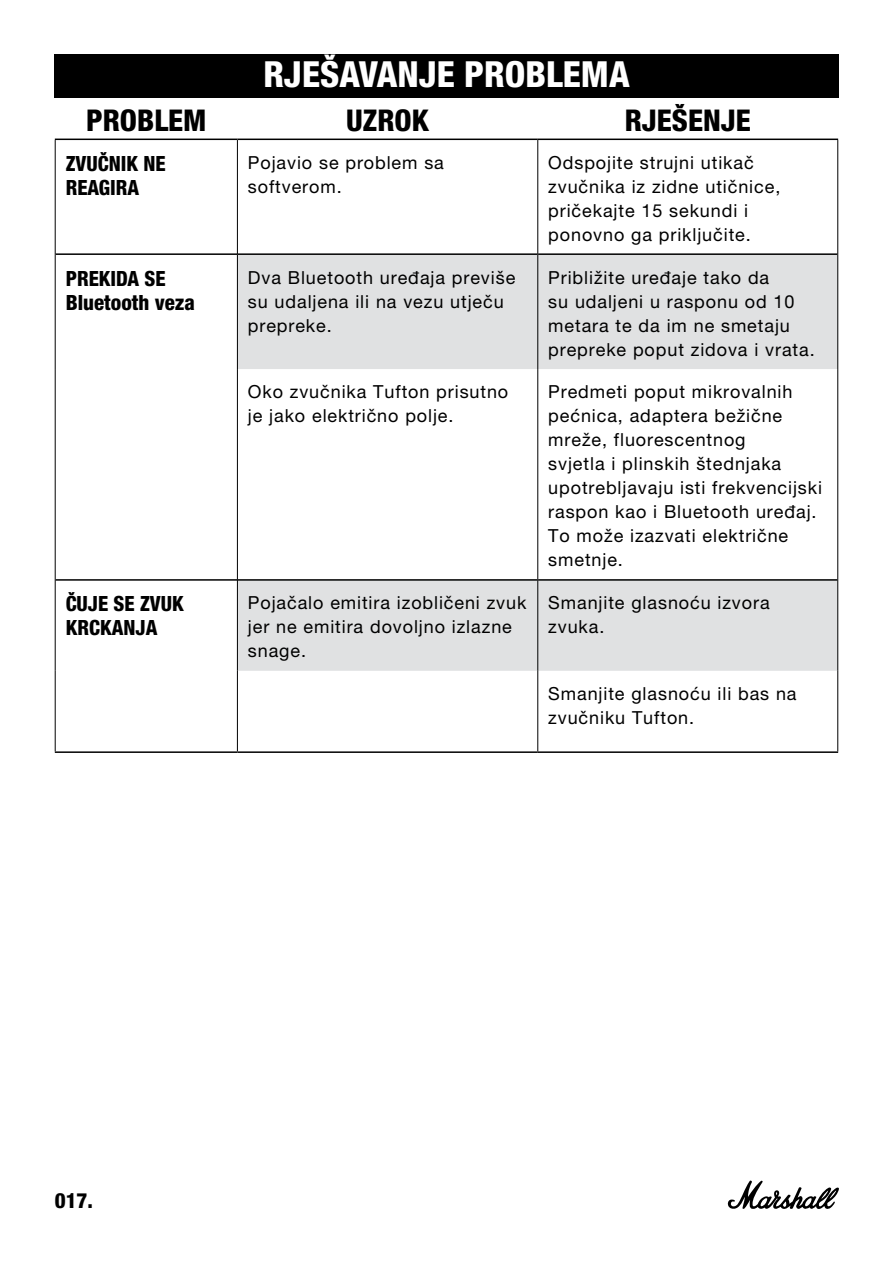
<style>
.page{position:relative;width:893px;height:1263px;background:#fff}
.page>*{position:absolute;margin:0;border:0;box-sizing:border-box;transform-origin:0 0}
.t1{font:800 condensed 36px "Helvetica Neue LT Pro";color:#fff}
.t2{font:800 condensed 30px "Helvetica Neue LT Pro";color:#000}
.t3{font:800 condensed 21px/24px "Helvetica Neue LT Pro";color:#000}
.t4{font:800 condensed 21px "Helvetica Neue LT Std";color:#000}
.t5{font:18px/24px "Helvetica Neue LT Pro";letter-spacing:.05em;color:#000}
</style>
<div class="page">
<div style="left:54px;top:54px;width:785px;height:44px;background:#000"></div>
<svg style="left:727px;top:1180px;width:112px;height:29px"></svg>
<svg style="left:238px;top:255px;width:599px;height:416px"></svg>
<hr style="left:56px;top:253px;width:181px;height:2px;background:#000">
<hr style="left:56px;top:579px;width:181px;height:2px;background:#000">
<hr style="left:55px;top:751px;width:182px;height:2px;background:#000">
<hr style="left:55px;top:139px;width:182px;height:1px;background:#000">
<hr style="left:237px;top:139px;width:301px;height:1px;background:#000">
<hr style="left:538px;top:139px;width:300px;height:1px;background:#000">
<hr style="left:238px;top:253px;width:299px;height:2px;background:#000">
<hr style="left:538px;top:253px;width:299px;height:2px;background:#000">
<hr style="left:238px;top:579px;width:299px;height:2px;background:#000">
<hr style="left:538px;top:579px;width:299px;height:2px;background:#000">
<hr style="left:237px;top:751px;width:301px;height:2px;background:#000">
<hr style="left:538px;top:751px;width:300px;height:2px;background:#000">
<hr style="left:55px;top:140px;width:1px;height:114px;background:#000">
<hr style="left:55px;top:254px;width:1px;height:115px;background:#000">
<hr style="left:55px;top:369px;width:1px;height:211px;background:#000">
<hr style="left:55px;top:580px;width:1px;height:91px;background:#000">
<hr style="left:55px;top:671px;width:1px;height:80px;background:#000">
<hr style="left:237px;top:140px;width:1px;height:114px;background:#000">
<hr style="left:537px;top:140px;width:1px;height:114px;background:#000">
<hr style="left:837px;top:140px;width:1px;height:114px;background:#000">
<hr style="left:237px;top:254px;width:1px;height:115px;background:#000">
<hr style="left:537px;top:254px;width:1px;height:115px;background:#000">
<hr style="left:837px;top:254px;width:1px;height:115px;background:#000">
<hr style="left:237px;top:369px;width:1px;height:211px;background:#000">
<hr style="left:537px;top:369px;width:1px;height:211px;background:#000">
<hr style="left:837px;top:369px;width:1px;height:211px;background:#000">
<hr style="left:237px;top:580px;width:1px;height:91px;background:#000">
<hr style="left:537px;top:580px;width:1px;height:91px;background:#000">
<hr style="left:837px;top:580px;width:1px;height:91px;background:#000">
<hr style="left:237px;top:671px;width:1px;height:80px;background:#000">
<hr style="left:537px;top:671px;width:1px;height:80px;background:#000">
<hr style="left:837px;top:671px;width:1px;height:80px;background:#000">
<h1 class="t1" style="left:263px;top:52px;width:368px">RJEŠAVANJE PROBLEMA</h1>
<h2 class="t2" style="left:86px;top:102px;width:122px">PROBLEM</h2>
<h2 class="t2" style="left:346px;top:102px;width:84px">UZROK</h2>
<h2 class="t2" style="left:625px;top:102px;width:128px">RJEŠENJE</h2>
<p class="t3" style="left:66px;top:151px;width:101px">ZVUČNIK NE<br>REAGIRA</p>
<p class="t5" style="left:248px;top:150px;width:198px">Pojavio se problem sa softverom.</p>
<p class="t5" style="left:548px;top:150px;width:234px">Odspojite strujni utikač zvučnika iz zidne utičnice, pričekajte 15 sekundi i ponovno ga priključite.</p>
<p class="t3" style="left:66px;top:266px;width:131px">PREKIDA SE<br>Bluetooth veza</p>
<p class="t5" style="left:248px;top:265px;width:269px">Dva Bluetooth uređaja previše su udaljena ili na vezu utječu prepreke.</p>
<p class="t5" style="left:548px;top:265px;width:268px">Približite uređaje tako da<br>su udaljeni u rasponu od 10 metara te da im ne smetaju prepreke poput zidova i vrata.</p>
<p class="t5" style="left:248px;top:380px;width:262px">Oko zvučnika Tufton prisutno je jako električno polje.</p>
<p class="t5" style="left:548px;top:380px;width:275px">Predmeti poput mikrovalnih pećnica, adaptera bežične mreže, fluorescentnog<br>svjetla i plinskih štednjaka upotrebljavaju isti frekvencijski raspon kao i Bluetooth uređaj.<br>To može izazvati električne smetnje.</p>
<p class="t3" style="left:66px;top:592px;width:120px">ČUJE SE ZVUK<br>KRCKANJA</p>
<p class="t5" style="left:248px;top:591px;width:280px">Pojačalo emitira izobličeni zvuk jer ne emitira dovoljno izlazne snage.</p>
<p class="t5" style="left:548px;top:591px;width:223px">Smanjite glasnoću izvora zvuka.</p>
<p class="t5" style="left:548px;top:681px;width:250px">Smanjite glasnoću ili bas na zvučniku Tufton.</p>
<p class="t4" style="left:55px;top:1187px;width:40px">017.</p>
</div>
